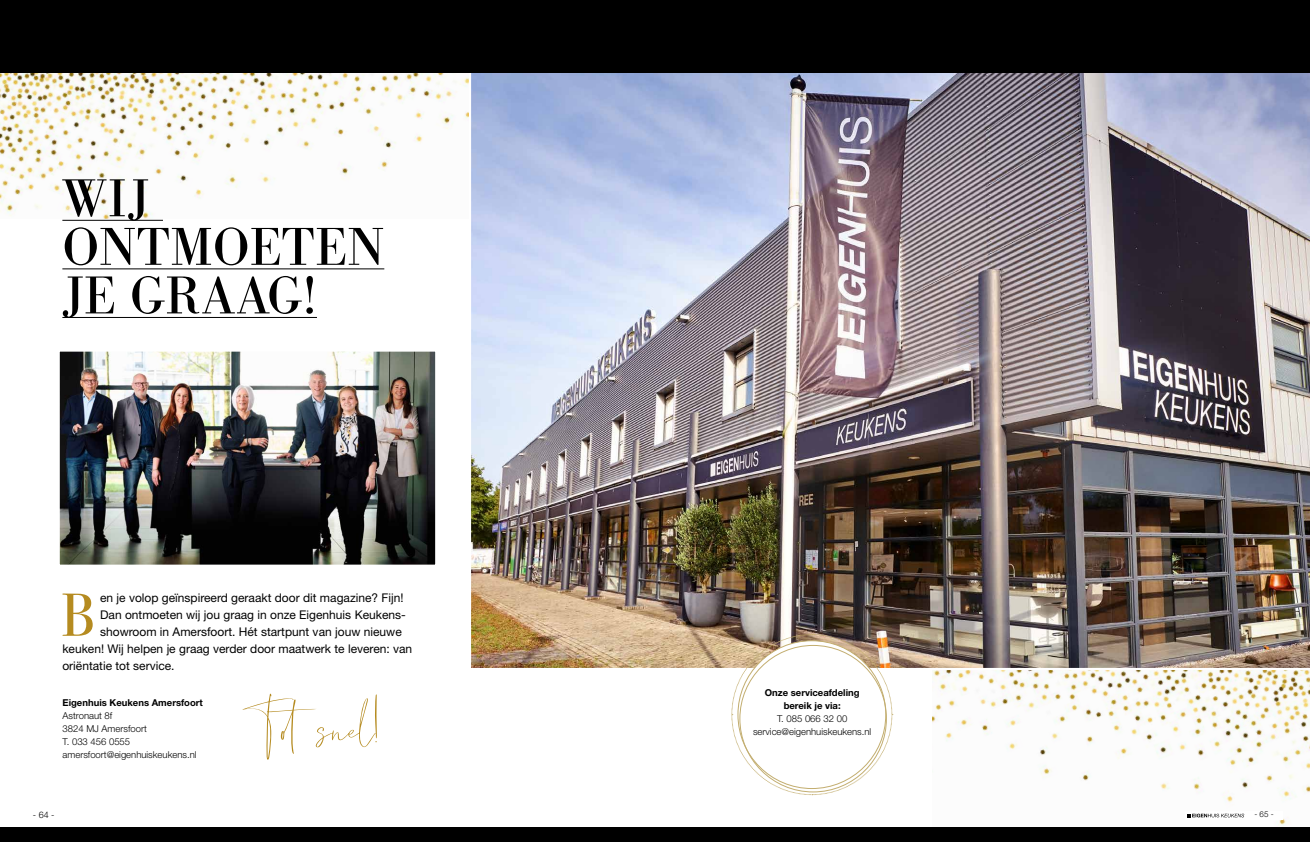
<style>
.page{position:relative;width:1310px;height:842px;background:#fff}
.page>*{position:absolute;margin:0;border:0;box-sizing:border-box;transform-origin:0 0}
.t1{font:60.9px "Bodoni Svty Two ITCTT";color:#b58b20}
.t2{font:55.3px/48.6px "Bodoni URW";color:#000}
.t3{font:12px "Helvetica Neue LT Std";color:#000}
.t4{font:300 9.5px/13px "Helvetica Neue LT Std";color:#000}
.t5{font:700 9.5px/13px "Helvetica Neue LT Std";color:#000;text-align:center}
.t6{font:300 9px "Helvetica Neue LT Std";color:#000}
.t7{font:300 8px "Helvetica Neue LT Std";color:#000}
</style>
<div class="page">
<img style="left:932px;top:670px;width:378px;height:158px">
<img style="left:0;top:72px;width:469px;height:146px">
<div style="left:0;top:828px;width:1310px;height:14px;background:#000"></div>
<hr style="left:62px;top:220px;width:101px;height:1px;background:#000">
<hr style="left:62px;top:269px;width:322px;height:1px;background:#000">
<hr style="left:62px;top:317px;width:255px;height:1px;background:#000">
<svg style="left:242px;top:693px;width:135px;height:67px"></svg>
<img style="left:469px;top:72px;width:841px;height:596px">
<img style="left:61px;top:353px;width:373px;height:211px">
<div style="left:57px;top:349px;width:381px;height:219px;border:3px solid #fff"></div>
<div style="left:0;top:0;width:1310px;height:72px;background:#000"></div>
<svg style="left:731px;top:634px;width:162px;height:161px"></svg>
<svg style="left:1184px;top:811px;width:63px;height:9px"></svg>
<svg style="left:1187px;top:814px;width:57px;height:3px"></svg>
<div style="left:1245px;top:811px;width:38px;height:9px;background:#fff"></div>
<h2 class="t2" style="left:62px;top:174px;width:323px">WIJ<br>ONTMOETEN<br>JE GRAAG!</h2>
<h1 class="t1" style="left:61px;top:565px;width:36px">B</h1>
<p class="t3" style="left:100px;top:590px;width:305px">en je volop geïnspireerd geraakt door dit magazine? Fijn!</p>
<p class="t3" style="left:100px;top:607px;width:307px">Dan ontmoeten wij jou graag in onze Eigenhuis Keukens-</p>
<p class="t3" style="left:100px;top:624px;width:303px">showroom in Amersfoort. Hét startpunt van jouw nieuwe</p>
<p class="t3" style="left:62px;top:641px;width:351px">keuken! Wij helpen je graag verder door maatwerk te leveren: van</p>
<p class="t3" style="left:62px;top:658px;width:114px">oriëntatie tot service.</p>
<p class="t5" style="left:63px;top:696px;width:142px">Eigenhuis Keukens Amersfoort</p>
<p class="t4" style="left:63px;top:709px;width:135px">Astronaut 8f<br>3824 MJ Amersfoort<br>T. 033 456 0555 amersfoort@eigenhuiskeukens.nl</p>
<p class="t5" style="left:765px;top:686px;width:96px">Onze serviceafdeling bereik je via:</p>
<p class="t4" style="left:753px;top:712px;width:120px;text-align:center">T. 085 066 32 00 service@eigenhuiskeukens.nl</p>
<p class="t6" style="left:33px;top:809px;width:23px">- 64 -</p>
<p class="t7" style="left:1254px;top:810px;width:21px">- 65 -</p>
</div>
